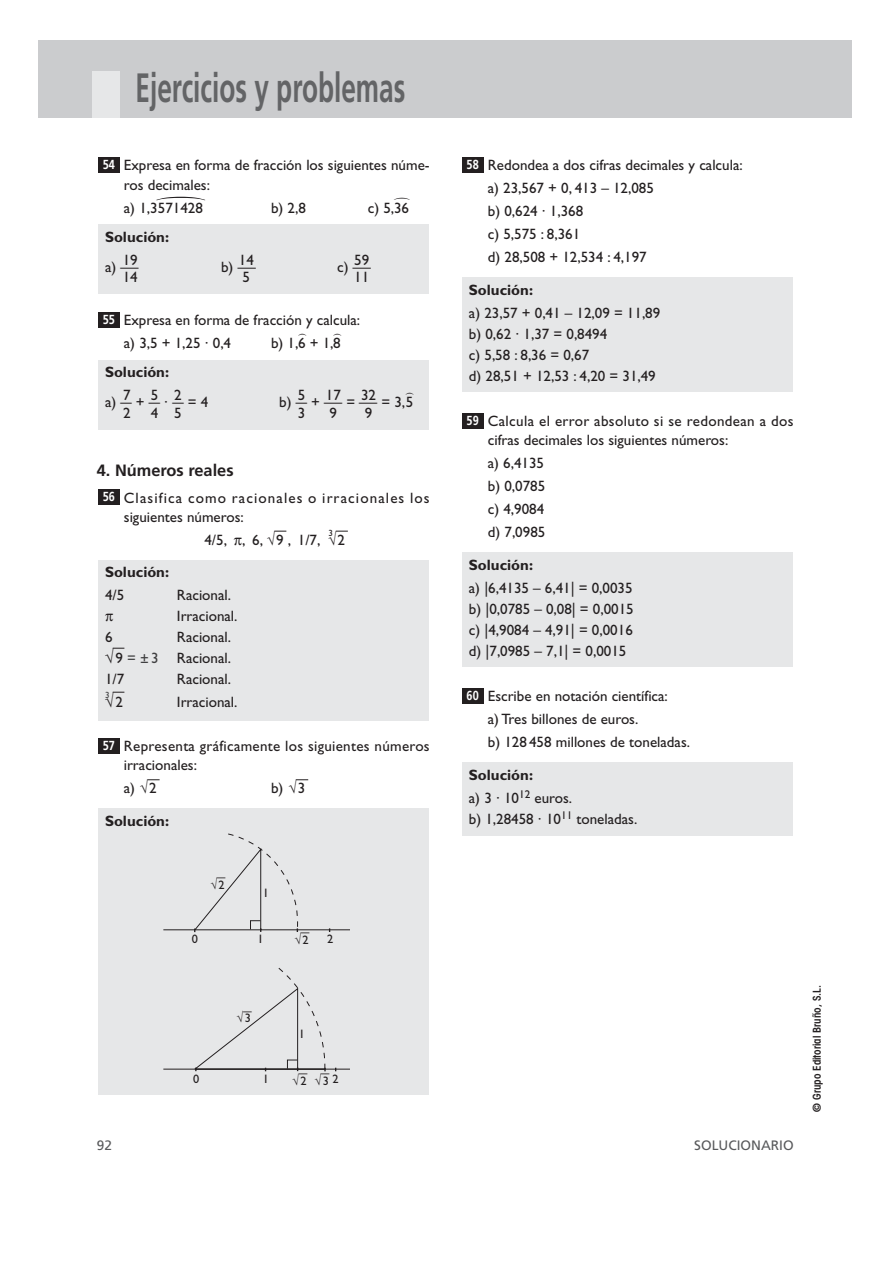
<style>
.page{position:relative;width:893px;height:1263px;background:#fff}
.page>*{position:absolute;margin:0;border:0;box-sizing:border-box;transform-origin:0 0}
.t1{font:700 40.95px "Frutiger";color:#636466;scale:.64 1}
.t2{font:19.05px "MT Extra";color:#231f20}
.t3{font:19.05px "MT Extra";color:#231f20;scale:2 1}
.t4{font:700 16.35px "Frutiger";color:#231f20}
.t5{font:15px/23px "Gill Sans";color:#231f20}
.t6{font:15px/19px "Gill Sans";letter-spacing:.075em;color:#231f20}
.t7{font:15px/19px "Gill Sans";letter-spacing:.02em;color:#231f20}
.t8{font:700 15px "Gill Sans";color:#231f20}
.t9{font:15px/32.5px "Gill Sans";color:#231f20;text-align:center;scale:.75 1}
.t10{font:13.65px "Frutiger";color:#58595b}
.t11{font:700 13.05px "Frutiger";color:#fff;scale:.83 1}
.t12{font:12.3px "Gill Sans";color:#231f20}
.t13{font:12.3px "Gill Sans";color:#231f20;scale:.7 1}
.t14{font:600 condensed 10.95px "Avant Garde";color:#231f20}
.t15{font:9px "Gill Sans";color:#404041}
.t16{font:9px "Gill Sans";color:#231f20}
.s1{color:#404041}
.s2{font-weight:700}
</style>
<div class="page">
<div style="left:39px;top:40px;width:812px;height:77px;background:#cbccce"></div>
<div style="left:93px;top:71px;width:27px;height:46px;background:#e6e7e8"></div>
<div style="left:462px;top:763px;width:330px;height:73px;background:#e6e7e8"></div>
<div style="left:462px;top:688px;width:21px;height:16px;background:#231f20"></div>
<div style="left:462px;top:553px;width:330px;height:114px;background:#e6e7e8"></div>
<div style="left:462px;top:413px;width:21px;height:16px;background:#231f20"></div>
<div style="left:462px;top:278px;width:330px;height:114px;background:#e6e7e8"></div>
<div style="left:462px;top:157px;width:21px;height:16px;background:#231f20"></div>
<div style="left:98px;top:809px;width:330px;height:286px;background:#e6e7e8"></div>
<svg style="left:296px;top:780px;width:12px;height:1px"></svg>
<svg style="left:147px;top:780px;width:13px;height:1px"></svg>
<div style="left:98px;top:738px;width:21px;height:16px;background:#231f20"></div>
<div style="left:98px;top:560px;width:330px;height:161px;background:#e6e7e8"></div>
<svg style="left:336px;top:531px;width:12px;height:1px"></svg>
<svg style="left:274px;top:531px;width:12px;height:1px"></svg>
<div style="left:98px;top:490px;width:21px;height:15px;background:#231f20"></div>
<div style="left:98px;top:360px;width:330px;height:70px;background:#e6e7e8"></div>
<div style="left:98px;top:312px;width:21px;height:15px;background:#231f20"></div>
<div style="left:98px;top:225px;width:330px;height:69px;background:#e6e7e8"></div>
<div style="left:98px;top:157px;width:21px;height:16px;background:#231f20"></div>
<svg style="left:163px;top:834px;width:187px;height:98px"></svg>
<svg style="left:163px;top:967px;width:187px;height:104px"></svg>
<h1 class="t1" style="left:135px;top:71px;width:423px">Ejercicios y problemas</h1>
<p class="t11" style="left:103px;top:159px;width:16px">54</p>
<p class="t5" style="left:124px;top:158px;width:307px;line-height:19px">Expresa en forma de fracción los siguientes núme&shy;ros decimales:</p>
<p class="t5" style="left:124px;top:198px;width:83px">a) 1,3<sup>)</sup>571428</p>
<p class="t5" style="left:271px;top:198px;width:36px">b) 2,8</p>
<p class="t5" style="left:368px;top:198px;width:43px">c) 5,36</p>
<p class="t3" style="left:394px;top:185px;width:9px">)</p>
<p class="t8" style="left:105px;top:231px;width:66px">Solución:</p>
<p class="t5" style="left:123px;top:250px;width:17px">19</p>
<p class="t5" style="left:239px;top:250px;width:17px">14</p>
<p class="t5" style="left:354px;top:250px;width:17px">59</p>
<p class="t5" style="left:105px;top:257px;width:35px">a) —</p>
<p class="t5" style="left:221px;top:257px;width:36px">b) —</p>
<p class="t5" style="left:337px;top:257px;width:35px">c) —</p>
<p class="t5" style="left:123px;top:267px;width:17px">14</p>
<p class="t5" style="left:242px;top:267px;width:9px">5</p>
<p class="t5" style="left:354px;top:267px;width:17px">11</p>
<p class="t11" style="left:103px;top:314px;width:16px">55</p>
<p class="t5" style="left:124px;top:310px;width:238px">Expresa en forma de fracción y calcula: a) 3,5 + 1,25 · 0,4</p>
<p class="t2" style="left:298px;top:320px;width:9px">)</p>
<p class="t2" style="left:333px;top:320px;width:9px">)</p>
<p class="t5" style="left:271px;top:333px;width:71px">b) 1,6 + 1,8</p>
<p class="t8" style="left:105px;top:367px;width:66px">Solución:</p>
<p class="t5" style="left:123px;top:385px;width:9px">7</p>
<p class="t5" style="left:151px;top:385px;width:32px">5 2</p>
<p class="t5" style="left:298px;top:385px;width:9px">5</p>
<p class="t5" style="left:326px;top:385px;width:17px">17</p>
<p class="t5" style="left:361px;top:385px;width:17px">32</p>
<p class="t5" style="left:105px;top:393px;width:105px">a) —+ —· —= 4</p>
<p class="t5" style="left:279px;top:393px;width:135px">b) — + — = — = 3,5</p>
<p class="t2" style="left:406px;top:380px;width:9px">)</p>
<p class="t5" style="left:123px;top:403px;width:9px">2</p>
<p class="t5" style="left:151px;top:403px;width:32px">4 5</p>
<p class="t5" style="left:298px;top:403px;width:9px">3</p>
<p class="t5" style="left:329px;top:403px;width:9px">9</p>
<p class="t5" style="left:365px;top:403px;width:9px">9</p>
<p class="t4" style="left:97px;top:464px;width:138px">4. Números reales</p>
<p class="t6" style="left:124px;top:490px;width:307px">Clasifica como racionales o irracionales los siguientes números:</p>
<p class="t5" style="left:204px;top:530px;width:117px">4/5, , 6, √9 , 1/7,</p>
<p class="t11" style="left:103px;top:492px;width:16px">56</p>
<p class="t16" style="left:328px;top:530px;width:6px">3</p>
<p class="t5" style="left:328px;top:530px;width:18px">√2</p>
<p class="t8" style="left:105px;top:567px;width:66px">Solución:</p>
<p class="t5" style="left:105px;top:585px;width:21px">4/5</p>
<p class="t5" style="left:177px;top:586px;width:62px;line-height:21px">Racional.<br>Irracional.</p>
<p class="t5" style="left:105px;top:627px;width:9px">6</p>
<p class="t5" style="left:105px;top:628px;width:128px;line-height:21px;text-align:right">Racional.<br>√9 <span class="s1">= ± 3</span> Racional.</p>
<p class="t9" style="left:105px;top:632px;width:27px">—<br>1/7</p>
<p class="t5" style="left:177px;top:669px;width:56px">Racional.</p>
<p class="t15" style="left:105px;top:692px;width:6px">3</p>
<p class="t9" style="left:113px;top:676px;width:17px">—</p>
<p class="t5" style="left:105px;top:692px;width:19px">√2</p>
<p class="t5" style="left:177px;top:692px;width:62px">Irracional.</p>
<p class="t11" style="left:103px;top:740px;width:16px">57</p>
<p class="t7" style="left:124px;top:738px;width:307px">Representa gráficamente los siguientes números irracionales:</p>
<p class="t5" style="left:124px;top:779px;width:34px">a) √2</p>
<p class="t5" style="left:271px;top:779px;width:36px">b) √3</p>
<p class="t8" style="left:105px;top:815px;width:66px">Solución:</p>
<p class="t11" style="left:466px;top:159px;width:16px">58</p>
<p class="t5" style="left:488px;top:156px;width:256px">Redondea a dos cifras decimales y calcula: a) 23,567 + 0, 413 – 12,085<br>b) 0,624 · 1,368<br>c) 5,575 : 8,361<br>d) 28,508 + 12,534 : 4,197</p>
<p class="t8" style="left:469px;top:284px;width:66px">Solución:</p>
<p class="t5" style="left:469px;top:304px;width:193px;line-height:21px">a) 23,57 + 0,41 – 12,09 = 11,89 b) 0,62 · 1,37 = 0,8494<br>c) 5,58 : 8,36 = 0,67<br>d) 28,51 + 12,53 : 4,20 = 31,49</p>
<p class="t11" style="left:466px;top:415px;width:16px">59</p>
<p class="t5" style="left:488px;top:413px;width:307px;line-height:19px">Calcula el error absoluto si se redondean a dos cifras decimales los siguientes números:</p>
<p class="t5" style="left:488px;top:454px;width:59px;text-align:justify">a) 6,4135 b) 0,0785 c) 4,9084 d) 7,0985</p>
<p class="t8" style="left:469px;top:559px;width:66px">Solución:</p>
<p class="t5" style="left:469px;top:579px;width:166px;line-height:21px;text-align:justify">a) |6,4135 – 6,41| = 0,0035 b) |0,0785 – 0,08| = 0,0015 c) |4,9084 – 4,91| = 0,0016 d) |7,0985 – 7,1| = 0,0015</p>
<p class="t11" style="left:466px;top:690px;width:16px">60</p>
<p class="t5" style="left:488px;top:686px;width:204px">Escribe en notación científica:<br>a) Tres billones de euros.<br>b) 128 458 millones de toneladas.</p>
<p class="t5" style="left:469px;top:765px;width:105px"><span class="s2">Solución:<br></span>a) 3 · 10<sup>12</sup> euros.</p>
<p class="t5" style="left:469px;top:809px;width:170px">b) 1,28458 · 10<sup>11</sup> toneladas.</p>
<p class="t13" style="left:217px;top:872px;width:14px">—</p>
<p class="t12" style="left:211px;top:880px;width:15px">√2</p>
<p class="t12" style="left:263px;top:889px;width:8px">1</p>
<p class="t13" style="left:301px;top:928px;width:14px">—</p>
<p class="t12" style="left:295px;top:936px;width:15px">√2</p>
<p class="t12" style="left:192px;top:935px;width:8px">0</p>
<p class="t12" style="left:327px;top:935px;width:8px">2</p>
<p class="t12" style="left:257px;top:935px;width:8px">1</p>
<p class="t13" style="left:243px;top:1006px;width:14px">—</p>
<p class="t12" style="left:237px;top:1014px;width:15px">√3</p>
<p class="t12" style="left:299px;top:1030px;width:8px">1</p>
<p class="t12" style="left:292px;top:1076px;width:38px">√2 √3</p>
<p class="t13" style="left:299px;top:1068px;width:14px">—</p>
<p class="t13" style="left:321px;top:1068px;width:14px">—</p>
<p class="t12" style="left:193px;top:1074px;width:8px">0</p>
<p class="t12" style="left:332px;top:1074px;width:8px">2</p>
<p class="t12" style="left:263px;top:1074px;width:8px">1</p>
<p class="t10" style="left:97px;top:1140px;width:17px">92</p>
<p class="t10" style="left:694px;top:1140px;width:101px">SOLUCIONARIO</p>
<p class="t14" style="left:813px;top:1112px;width:129px;rotate:-90deg">© Grupo Editorial Bruño, S.L.</p>
</div>
